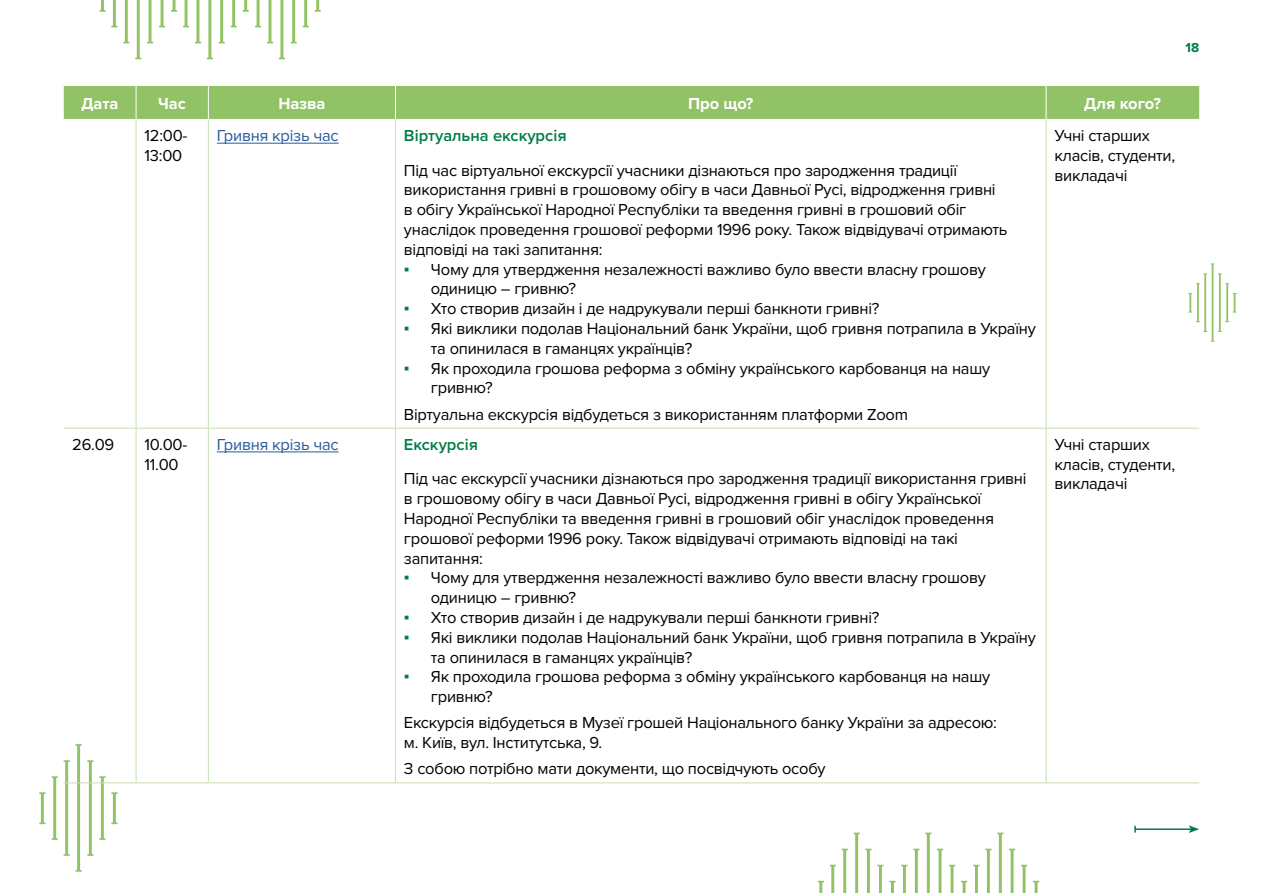
<style>
.page{position:relative;width:1263px;height:893px;background:#fff}
.page>*{position:absolute;margin:0;border:0;box-sizing:border-box;transform-origin:0 0}
.t1{font:16.5px/19.8px "Proxima Nova";letter-spacing:-.015em;color:#000}
.t2{font:16.5px "Proxima Nova";letter-spacing:-.015em;color:#275b9b}
.t3{font:600 16.5px "Proxima Nova";color:#007d47}
.t4{font:700 16.5px "Proxima Nova";color:#fff}
.t5{font:700 13.5px "Proxima Nova";color:#007d47}
.s1{font-family:"Arial";color:#007d47}
</style>
<div class="page">
<hr style="left:1135px;top:828px;width:56px;height:2px;background:#007d47">
<svg style="left:1134px;top:826px;width:2px;height:7px"></svg>
<svg style="left:1189px;top:825px;width:10px;height:8px"></svg>
<svg style="left:99px;top:0;width:18px;height:27px"></svg>
<svg style="left:159px;top:0;width:6px;height:27px"></svg>
<svg style="left:123px;top:0;width:6px;height:43px"></svg>
<svg style="left:147px;top:0;width:6px;height:43px"></svg>
<svg style="left:135px;top:0;width:6px;height:59px"></svg>
<svg style="left:171px;top:0;width:6px;height:12px"></svg>
<svg style="left:183px;top:0;width:6px;height:27px"></svg>
<svg style="left:231px;top:0;width:6px;height:27px"></svg>
<svg style="left:195px;top:0;width:6px;height:43px"></svg>
<svg style="left:219px;top:0;width:6px;height:43px"></svg>
<svg style="left:207px;top:0;width:6px;height:59px"></svg>
<svg style="left:243px;top:0;width:6px;height:12px"></svg>
<svg style="left:255px;top:0;width:6px;height:27px"></svg>
<svg style="left:303px;top:0;width:6px;height:27px"></svg>
<svg style="left:267px;top:0;width:6px;height:43px"></svg>
<svg style="left:291px;top:0;width:6px;height:43px"></svg>
<svg style="left:279px;top:0;width:6px;height:59px"></svg>
<svg style="left:315px;top:0;width:6px;height:12px"></svg>
<svg style="left:39px;top:792px;width:6px;height:32px"></svg>
<svg style="left:52px;top:776px;width:6px;height:64px"></svg>
<svg style="left:99px;top:776px;width:6px;height:64px"></svg>
<svg style="left:64px;top:760px;width:6px;height:96px"></svg>
<svg style="left:76px;top:744px;width:17px;height:128px"></svg>
<svg style="left:111px;top:792px;width:6px;height:32px"></svg>
<svg style="left:1188px;top:263px;width:48px;height:79px"></svg>
<svg style="left:818px;top:881px;width:6px;height:12px"></svg>
<svg style="left:830px;top:865px;width:6px;height:28px"></svg>
<svg style="left:877px;top:865px;width:6px;height:28px"></svg>
<svg style="left:842px;top:849px;width:6px;height:44px"></svg>
<svg style="left:854px;top:833px;width:17px;height:60px"></svg>
<svg style="left:889px;top:881px;width:6px;height:12px"></svg>
<svg style="left:901px;top:865px;width:6px;height:28px"></svg>
<svg style="left:949px;top:865px;width:6px;height:28px"></svg>
<svg style="left:913px;top:849px;width:6px;height:44px"></svg>
<svg style="left:937px;top:849px;width:6px;height:44px"></svg>
<svg style="left:925px;top:833px;width:6px;height:60px"></svg>
<svg style="left:961px;top:881px;width:6px;height:12px"></svg>
<svg style="left:973px;top:865px;width:6px;height:28px"></svg>
<svg style="left:1021px;top:865px;width:6px;height:28px"></svg>
<svg style="left:985px;top:849px;width:6px;height:44px"></svg>
<svg style="left:1009px;top:849px;width:6px;height:44px"></svg>
<svg style="left:997px;top:833px;width:6px;height:60px"></svg>
<svg style="left:1033px;top:881px;width:6px;height:12px"></svg>
<div style="left:64px;top:86px;width:1135px;height:33px;background:#91c266"></div>
<hr style="left:136px;top:86px;width:1px;height:33px;background:#fff">
<hr style="left:208px;top:86px;width:1px;height:33px;background:#fff">
<hr style="left:395px;top:86px;width:1px;height:33px;background:#fff">
<hr style="left:1046px;top:86px;width:1px;height:33px;background:#fff">
<hr style="left:136px;top:120px;width:1px;height:308px;background:#c8e0b3">
<hr style="left:208px;top:120px;width:1px;height:308px;background:#c8e0b3">
<hr style="left:395px;top:120px;width:1px;height:308px;background:#c8e0b3">
<hr style="left:1046px;top:120px;width:1px;height:308px;background:#c8e0b3">
<hr style="left:64px;top:428px;width:72px;height:1px;background:#c8e0b3">
<hr style="left:136px;top:428px;width:72px;height:1px;background:#c8e0b3">
<hr style="left:136px;top:429px;width:1px;height:353px;background:#c8e0b3">
<hr style="left:208px;top:428px;width:187px;height:1px;background:#c8e0b3">
<hr style="left:208px;top:429px;width:1px;height:353px;background:#c8e0b3">
<hr style="left:395px;top:428px;width:651px;height:1px;background:#c8e0b3">
<hr style="left:395px;top:429px;width:1px;height:353px;background:#c8e0b3">
<hr style="left:1046px;top:428px;width:153px;height:1px;background:#c8e0b3">
<hr style="left:1046px;top:429px;width:1px;height:353px;background:#c8e0b3">
<hr style="left:64px;top:782px;width:72px;height:1px;background:#c8e0b3">
<hr style="left:136px;top:782px;width:72px;height:1px;background:#c8e0b3">
<hr style="left:208px;top:782px;width:187px;height:1px;background:#c8e0b3">
<hr style="left:395px;top:782px;width:651px;height:1px;background:#c8e0b3">
<hr style="left:1046px;top:782px;width:153px;height:1px;background:#c8e0b3">
<hr style="left:217px;top:143px;width:122px;height:1px;background:#275b9b">
<hr style="left:217px;top:452px;width:122px;height:1px;background:#275b9b">
<p class="t5" style="left:1185px;top:40px;width:15px">18</p>
<p class="t4" style="left:81px;top:94px;width:39px">Дата</p>
<p class="t4" style="left:158px;top:94px;width:29px">Час</p>
<p class="t4" style="left:278px;top:94px;width:49px">Назва</p>
<p class="t4" style="left:688px;top:94px;width:67px">Про що?</p>
<p class="t4" style="left:1084px;top:94px;width:78px">Для кого?</p>
<p class="t1" style="left:145px;top:126px;width:44px">12:00-<br>13:00</p>
<p class="t2" style="left:217px;top:126px;width:123px">Гривня крізь час</p>
<p class="t3" style="left:404px;top:126px;width:164px">Віртуальна екскурсія</p>
<p class="t1" style="left:404px;top:161px;width:605px">Під час віртуальної екскурсії учасники дізнаються про зародження традиції використання гривні в грошовому обігу в часи Давньої Русі, відродження гривні в обігу Української Народної Республіки та введення гривні в грошовий обіг унаслідок проведення грошової реформи 1996 року. Також відвідувачі отримають відповіді на такі запитання:</p>
<p class="t1" style="left:431px;top:260px;width:556px;text-indent:-27px"><span class="s1">▪</span> Чому для утвердження незалежності важливо було ввести власну грошову одиницю – гривню?</p>
<p class="t1" style="left:404px;top:299px;width:477px"><span class="s1">▪</span> Хто створив дизайн і де надрукували перші банкноти гривні?</p>
<p class="t1" style="left:431px;top:319px;width:606px;text-indent:-27px"><span class="s1">▪</span> Які виклики подолав Національний банк України, щоб гривня потрапила в Україну та опинилася в гаманцях українців?</p>
<p class="t1" style="left:431px;top:359px;width:561px;text-indent:-27px"><span class="s1">▪</span> Як проходила грошова реформа з обміну українського карбованця на нашу гривню?</p>
<p class="t1" style="left:404px;top:405px;width:506px">Віртуальна екскурсія відбудеться з використанням платформи Zoom</p>
<p class="t1" style="left:1054px;top:126px;width:122px">Учні старших класів, студенти, викладачі</p>
<p class="t1" style="left:72px;top:435px;width:44px">26.09</p>
<p class="t1" style="left:145px;top:435px;width:44px">10.00-<br>11.00</p>
<p class="t2" style="left:217px;top:434px;width:123px">Гривня крізь час</p>
<p class="t3" style="left:404px;top:434px;width:75px">Екскурсія</p>
<p class="t1" style="left:404px;top:469px;width:624px">Під час екскурсії учасники дізнаються про зародження традиції використання гривні в грошовому обігу в часи Давньої Русі, відродження гривні в обігу Української Народної Республіки та введення гривні в грошовий обіг унаслідок проведення грошової реформи 1996 року. Також відвідувачі отримають відповіді на такі запитання:</p>
<p class="t1" style="left:431px;top:568px;width:556px;text-indent:-27px"><span class="s1">▪</span> Чому для утвердження незалежності важливо було ввести власну грошову одиницю – гривню?</p>
<p class="t1" style="left:404px;top:608px;width:477px"><span class="s1">▪</span> Хто створив дизайн і де надрукували перші банкноти гривні?</p>
<p class="t1" style="left:431px;top:628px;width:606px;text-indent:-27px"><span class="s1">▪</span> Які виклики подолав Національний банк України, щоб гривня потрапила в Україну та опинилася в гаманцях українців?</p>
<p class="t1" style="left:431px;top:667px;width:561px;text-indent:-27px"><span class="s1">▪</span> Як проходила грошова реформа з обміну українського карбованця на нашу гривню?</p>
<p class="t1" style="left:404px;top:713px;width:595px">Екскурсія відбудеться в Музеї грошей Національного банку України за адресою: м. Київ, вул. Інститутська, 9.</p>
<p class="t1" style="left:404px;top:759px;width:423px">З собою потрібно мати документи, що посвідчують особу</p>
<p class="t1" style="left:1054px;top:435px;width:122px">Учні старших класів, студенти, викладачі</p>
</div>
